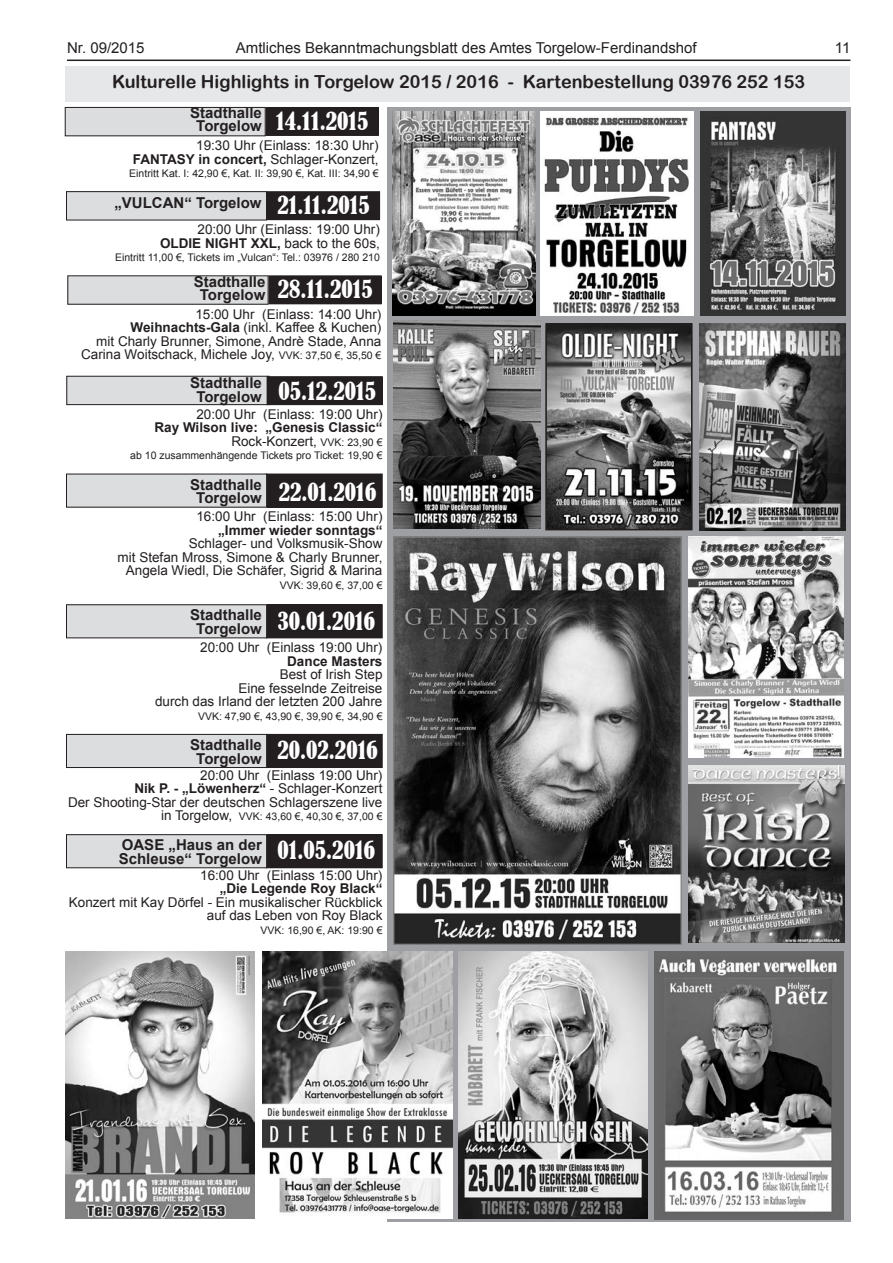
<style>
.page{position:relative;width:893px;height:1263px;background:#fff}
.page>*{position:absolute;margin:0;border:0;box-sizing:border-box;transform-origin:0 0}
.t1{font:condensed 23.25px "Bernard";color:#fff}
.t2{font:18px "Arial Rounded MT Bold";color:#231f20}
.t3{font:700 15px/13.5px "Arial";color:#231f20;text-align:center}
.t4{font:15px "Arial";color:#231f20}
.t5{font:13.5px/13.5px "Arial";color:#231f20;text-align:right}
.t6{font:700 13.5px/13.5px "Arial";color:#231f20;text-align:right}
.t7{font:10.5px "Arial";color:#231f20}
.s1{font-weight:700}
.s2{font-size:10.5px}
.s3{font-weight:400}
.s4{font-weight:400;font-size:10.5px}
.s5{font-size:13.5px}
</style>
<div class="page">
<hr style="left:67px;top:60px;width:783px;height:1px;background:#231f20">
<div style="left:387px;top:107px;width:463px;height:1115px;background:#9d9fa2"></div>
<div style="left:65px;top:66px;width:785px;height:35px;background:#e6e7e9"></div>
<div style="left:266px;top:474px;width:116px;height:33px;background:#231f20"></div>
<div style="left:66px;top:474px;width:201px;height:33px;background:#dcdddf"></div>
<div style="left:266px;top:605px;width:116px;height:33px;background:#231f20"></div>
<div style="left:266px;top:604px;width:116px;height:34px;border:1px solid #231f20"></div>
<div style="left:66px;top:605px;width:201px;height:33px;background:#dcdddf"></div>
<div style="left:66px;top:604px;width:201px;height:34px;border:1px solid #231f20"></div>
<img style="left:393px;top:536px;width:289px;height:408px">
<img style="left:700px;top:111px;width:145px;height:205px">
<div style="left:266px;top:734px;width:116px;height:33px;background:#231f20"></div>
<div style="left:266px;top:734px;width:116px;height:34px;border:1px solid #231f20"></div>
<div style="left:66px;top:734px;width:201px;height:33px;background:#dcdddf"></div>
<div style="left:66px;top:734px;width:201px;height:34px;border:1px solid #231f20"></div>
<img style="left:699px;top:323px;width:147px;height:207px">
<img style="left:688px;top:537px;width:155px;height:221px">
<img style="left:688px;top:765px;width:157px;height:177px">
<img style="left:654px;top:951px;width:189px;height:268px">
<div style="left:67px;top:376px;width:202px;height:29px;background:#dcdddf"></div>
<div style="left:67px;top:376px;width:202px;height:29px;border:1px solid #231f20"></div>
<div style="left:267px;top:377px;width:115px;height:28px;background:#231f20"></div>
<div style="left:267px;top:376px;width:115px;height:29px;border:1px solid #231f20"></div>
<img style="left:393px;top:320px;width:148px;height:209px">
<div style="left:266px;top:107px;width:112px;height:28px;background:#231f20"></div>
<div style="left:266px;top:107px;width:113px;height:29px;border:1px solid #231f20"></div>
<div style="left:65px;top:107px;width:200px;height:29px;background:#dcdddf"></div>
<div style="left:65px;top:107px;width:200px;height:29px;border:1px solid #231f20"></div>
<img style="left:540px;top:111px;width:154px;height:205px">
<div style="left:269px;top:276px;width:112px;height:28px;background:#231f20"></div>
<div style="left:68px;top:276px;width:200px;height:28px;background:#dcdddf"></div>
<div style="left:267px;top:192px;width:113px;height:28px;background:#231f20"></div>
<div style="left:267px;top:191px;width:113px;height:29px;border:1px solid #231f20"></div>
<div style="left:66px;top:192px;width:200px;height:28px;background:#dcdddf"></div>
<div style="left:66px;top:191px;width:201px;height:29px;border:1px solid #231f20"></div>
<img style="left:548px;top:326px;width:142px;height:201px">
<div style="left:545px;top:323px;width:148px;height:207px;border:2px solid #231f20"></div>
<img style="left:392px;top:111px;width:144px;height:205px">
<img style="left:458px;top:951px;width:189px;height:268px">
<img style="left:263px;top:951px;width:189px;height:268px">
<img style="left:65px;top:951px;width:190px;height:268px">
<div style="left:266px;top:835px;width:116px;height:33px;background:#231f20"></div>
<div style="left:266px;top:834px;width:116px;height:34px;border:1px solid #231f20"></div>
<div style="left:66px;top:835px;width:201px;height:33px;background:#dcdddf"></div>
<div style="left:66px;top:834px;width:201px;height:34px;border:1px solid #231f20"></div>
<p class="t4" style="left:67px;top:38px;width:79px">Nr. 09/2015</p>
<p class="t4" style="left:236px;top:38px;width:462px">Amtliches Bekanntmachungsblatt des Amtes Torgelow-Ferdinandshof</p>
<p class="t4" style="left:835px;top:38px;width:17px">11</p>
<h2 class="t2" style="left:112px;top:71px;width:695px">Kulturelle Highlights in Torgelow 2015 / 2016 - Kartenbestellung 03976 252 153</h2>
<p class="t3" style="left:190px;top:106px;width:73px">Stadthalle<br>Torgelow</p>
<h1 class="t1" style="left:276px;top:107px;width:94px">14.11.2015</h1>
<p class="t5" style="left:133px;top:139px;width:247px">19:30 Uhr (Einlass: 18:30 Uhr)<br><span class="s1">FANTASY in concert,</span> Schlager-Konzert,</p>
<p class="t7" style="left:129px;top:167px;width:251px">Eintritt Kat. I: 42,90 €, Kat. II: 39,90 €, Kat. III: 34,90 €</p>
<p class="t3" style="left:114px;top:196px;width:149px">„VULCAN“ Torgelow</p>
<h1 class="t1" style="left:277px;top:192px;width:94px">21.11.2015</h1>
<p class="t5" style="left:160px;top:223px;width:221px">20:00 Uhr (Einlass: 19:00 Uhr)<br><span class="s1">OLDIE NIGHT XXL,</span> back to the 60s,</p>
<p class="t7" style="left:115px;top:251px;width:266px">Eintritt 11,00 €, Tickets im „Vulcan“: Tel.: 03976 / 280 210</p>
<p class="t3" style="left:194px;top:275px;width:73px">Stadthalle<br>Torgelow</p>
<h1 class="t1" style="left:278px;top:276px;width:96px">28.11.2015</h1>
<p class="t5" style="left:81px;top:307px;width:302px">15:00 Uhr (Einlass: 14:00 Uhr)<br><span class="s1">Weihnachts-Gala</span> (inkl. Kaffee &amp; Kuchen)<br>mit Charly Brunner, Simone, Andrè Stade, Anna Carina Woitschack, Michele Joy, <span class="s2">VVK: 37,50 €, 35,50 €</span></p>
<p class="t3" style="left:190px;top:377px;width:73px">Stadthalle<br>Torgelow</p>
<h1 class="t1" style="left:279px;top:378px;width:99px">05.12.2015</h1>
<p class="t5" style="left:196px;top:408px;width:188px">20:00 Uhr (Einlass: 19:00 Uhr)</p>
<p class="t6" style="left:154px;top:421px;width:229px">Ray Wilson live: „Genesis Classic“<br><span class="s3">Rock-Konzert,</span> <span class="s4">VVK: 23,90 €</span></p>
<p class="t7" style="left:130px;top:449px;width:254px">ab 10 zusammenhängende Tickets pro Ticket: 19,90 €</p>
<p class="t3" style="left:190px;top:478px;width:73px">Stadthalle<br>Torgelow</p>
<h1 class="t1" style="left:279px;top:479px;width:99px">22.01.2016</h1>
<p class="t5" style="left:196px;top:510px;width:188px">16:00 Uhr (Einlass: 15:00 Uhr)</p>
<p class="t6" style="left:218px;top:524px;width:166px">„Immer wieder sonntags“</p>
<p class="t5" style="left:118px;top:537px;width:266px">Schlager- und Volksmusik-Show<br>mit Stefan Mross, Simone &amp; Charly Brunner,<br>Angela Wiedl, Die Schäfer, Sigrid &amp; Marina</p>
<p class="t7" style="left:280px;top:578px;width:104px">VVK: 39,60 €, 37,00 €</p>
<p class="t3" style="left:190px;top:609px;width:73px">Stadthalle<br>Torgelow</p>
<h1 class="t1" style="left:277px;top:607px;width:99px">30.01.2016</h1>
<p class="t5" style="left:200px;top:641px;width:184px">20:00 Uhr (Einlass 19:00 Uhr)</p>
<p class="t6" style="left:287px;top:655px;width:97px">Dance Masters</p>
<p class="t5" style="left:155px;top:668px;width:229px">Best of Irish Step<br>Eine fesselnde Zeitreise<br>durch das Irland der letzten 200 Jahre</p>
<p class="t7" style="left:198px;top:709px;width:186px">VVK: 47,90 €, 43,90 €, 39,90 €, 34,90 €</p>
<p class="t3" style="left:190px;top:738px;width:73px">Stadthalle<br>Torgelow</p>
<h1 class="t1" style="left:277px;top:737px;width:102px">20.02.2016</h1>
<p class="t5" style="left:68px;top:768px;width:316px">20:00 Uhr (Einlass 19:00 Uhr)<br><span class="s1">Nik P. - „Löwenherz“</span> - Schlager-Konzert<br>Der Shooting-Star der deutschen Schlagerszene live</p>
<p class="t7" style="left:161px;top:809px;width:223px"><span class="s5">in Torgelow,</span> VVK: 43,60 €, 40,30 €, 37,00 €</p>
<p class="t3" style="left:119px;top:839px;width:145px;text-align:left">OASE „Haus an der<br>Schleuse“ Torgelow</p>
<h1 class="t1" style="left:277px;top:837px;width:99px">01.05.2016</h1>
<p class="t5" style="left:200px;top:868px;width:184px">16:00 Uhr (Einlass 15:00 Uhr)</p>
<p class="t6" style="left:220px;top:882px;width:164px">„Die Legende Roy Black“</p>
<p class="t5" style="left:69px;top:895px;width:315px">Konzert mit Kay Dörfel - Ein musikalischer Rückblick auf das Leben von Roy Black</p>
<p class="t7" style="left:260px;top:923px;width:124px">VVK: 16,90 €, AK: 19:90 €</p>
</div>
